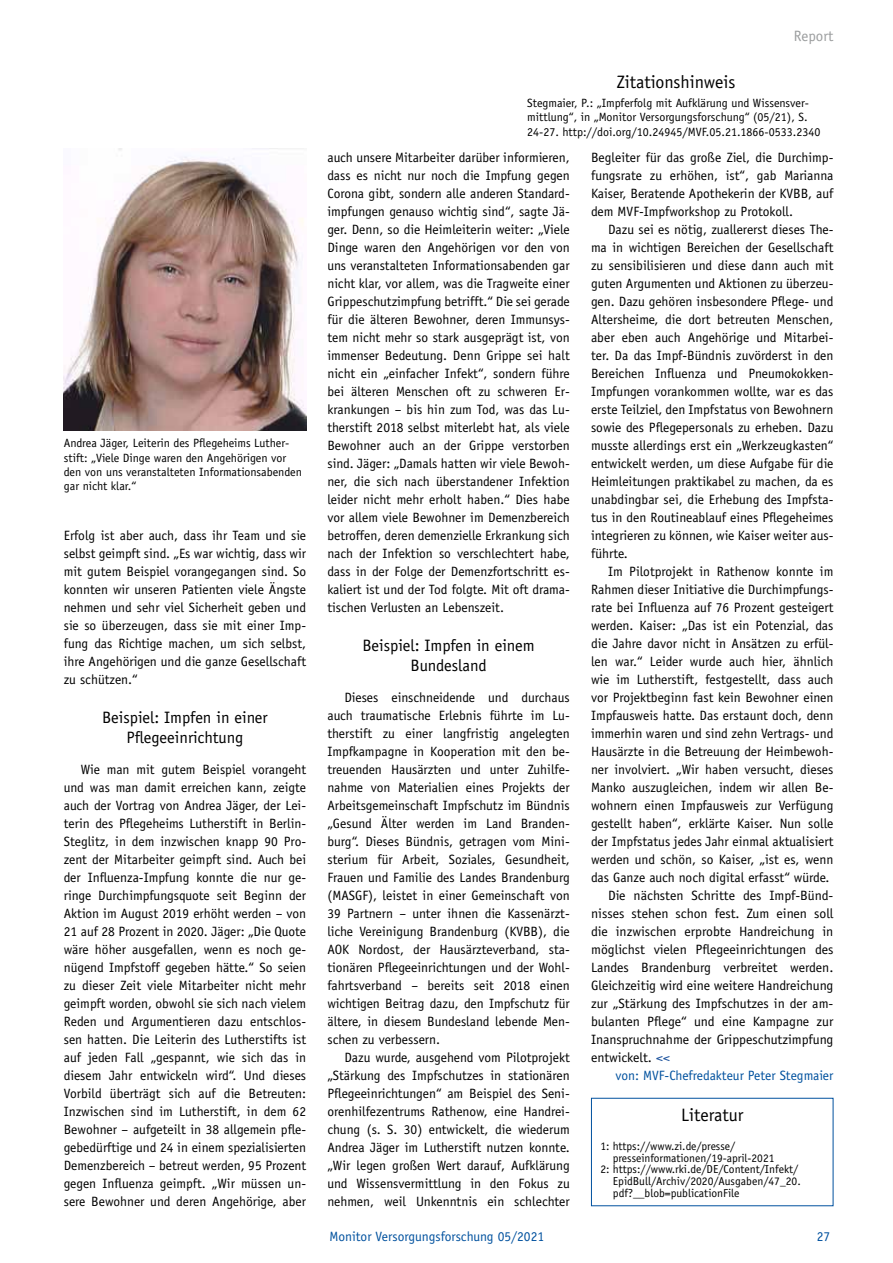
<style>
.page{position:relative;width:893px;height:1263px;background:#fff}
.page>*{position:absolute;margin:0;border:0;box-sizing:border-box;transform-origin:0 0}
.t1{font:18px "Officina Sans";color:#000}
.t2{font:16.5px/19.8px "Officina Sans";color:#000;text-align:center}
.t3{font:15px "Officina Sans";color:#9c9e9f}
.t4{font:13.5px/18px "Officina Sans";color:#000;text-align:justify}
.t5{font:13.5px "Officina Sans";color:#00519e}
.t6{font:12px/14.4px "Officina Sans";color:#000}
.t7{font:11.55px "Officina Sans";color:#000}
.s1{color:#1e549e}
</style>
<div class="page">
<img style="left:64px;top:149px;width:242px;height:281px">
<p class="t6" style="left:64px;top:436px;width:240px">Andrea Jäger, Leiterin des Pflegeheims Luther&shy;stift: „Viele Dinge waren den Angehörigen vor den von uns veranstalteten Informationsabenden gar nicht klar.“</p>
<p class="t4" style="left:64px;top:526px;width:244px">Erfolg ist aber auch, dass ihr Team und sie selbst geimpft sind. „Es war wichtig, dass wir mit gutem Beispiel vorangegangen sind. So konnten wir unseren Patienten viele Ängste nehmen und sehr viel Sicherheit geben und sie so überzeugen, dass sie mit einer Imp&shy;fung das Richtige machen, um sich selbst, ihre Angehörigen und die ganze Gesellschaft zu schützen.“</p>
<p class="t2" style="left:102px;top:708px;width:167px">Beispiel: Impfen in einer<br>Pflegeeinrichtung</p>
<p class="t4" style="left:64px;top:760px;width:244px;text-indent:17px">Wie man mit gutem Beispiel vorangeht und was man damit erreichen kann, zeigte auch der Vortrag von Andrea Jäger, der Lei&shy;terin des Pflegeheims Lutherstift in Berlin-Steglitz, in dem inzwischen knapp 90 Pro&shy;zent der Mitarbeiter geimpft sind. Auch bei der Influenza-Impfung konnte die nur ge&shy;ringe Durchimpfungsquote seit Beginn der Aktion im August 2019 erhöht werden – von 21 auf 28 Prozent in 2020. Jäger: „Die Quote wäre höher ausgefallen, wenn es noch ge&shy;nügend Impfstoff gegeben hätte.“ So seien zu dieser Zeit viele Mitarbeiter nicht mehr geimpft worden, obwohl sie sich nach vielem Reden und Argumentieren dazu entschlos&shy;sen hatten. Die Leiterin des Lutherstifts ist auf jeden Fall „gespannt, wie sich das in diesem Jahr entwickeln wird“. Und dieses Vorbild überträgt sich auf die Betreuten:<br>Inzwischen sind im Lutherstift, in dem 62<br>Bewohner – aufgeteilt in 38 allgemein pfle&shy;gebedürftige und 24 in einem spezialisierten Demenzbereich – betreut werden, 95 Prozent gegen Influenza geimpft. „Wir müssen un&shy;sere Bewohner und deren Angehörige, aber</p>
<p class="t3" style="left:794px;top:27px;width:41px">Report</p>
<h1 class="t1" style="left:617px;top:71px;width:120px">Zitationshinweis</h1>
<p class="t6" style="left:527px;top:95px;width:295px">Stegmaier, P.: „Impferfolg mit Aufklärung und Wissensver&shy;mittlung“, in „Monitor Versorgungsforschung“ (05/21), S.<br>24-27. http://doi.org/10.24945/MVF.05.21.1866-0533.2340</p>
<p class="t4" style="left:327px;top:148px;width:244px">auch unsere Mitarbeiter darüber informieren, dass es nicht nur noch die Impfung gegen Corona gibt, sondern alle anderen Standard&shy;impfungen genauso wichtig sind“, sagte Jä&shy;ger. Denn, so die Heimleiterin weiter: „Viele Dinge waren den Angehörigen vor den von uns veranstalteten Informationsabenden gar nicht klar, vor allem, was die Tragweite einer Grippeschutzimpfung betrifft.“ Die sei gerade für die älteren Bewohner, deren Immunsys&shy;tem nicht mehr so stark ausgeprägt ist, von immenser Bedeutung. Denn Grippe sei halt nicht ein „einfacher Infekt“, sondern führe bei älteren Menschen oft zu schweren Er&shy;krankungen – bis hin zum Tod, was das Lu&shy;therstift 2018 selbst miterlebt hat, als viele Bewohner auch an der Grippe verstorben sind. Jäger: „Damals hatten wir viele Bewoh&shy;ner, die sich nach überstandener Infektion leider nicht mehr erholt haben.“ Dies habe vor allem viele Bewohner im Demenzbereich betroffen, deren demenzielle Erkrankung sich nach der Infektion so verschlechtert habe, dass in der Folge der Demenzfortschritt es&shy;kaliert ist und der Tod folgte. Mit oft drama&shy;tischen Verlusten an Lebenszeit.</p>
<p class="t2" style="left:362px;top:636px;width:174px">Beispiel: Impfen in einem<br>Bundesland</p>
<p class="t4" style="left:327px;top:688px;width:244px;text-indent:17px">Dieses einschneidende und durchaus auch traumatische Erlebnis führte im Lu&shy;therstift zu einer langfristig angelegten Impfkampagne in Kooperation mit den be&shy;treuenden Hausärzten und unter Zuhilfe&shy;nahme von Materialien eines Projekts der Arbeitsgemeinschaft Impfschutz im Bündnis „Gesund Älter werden im Land Branden&shy;burg“. Dieses Bündnis, getragen vom Mini&shy;sterium für Arbeit, Soziales, Gesundheit, Frauen und Familie des Landes Brandenburg (MASGF), leistet in einer Gemeinschaft von 39 Partnern – unter ihnen die Kassenärzt&shy;liche Vereinigung Brandenburg (KVBB), die AOK Nordost, der Hausärzteverband, sta&shy;tionären Pflegeeinrichtungen und der Wohl&shy;fahrtsverband – bereits seit 2018 einen wichtigen Beitrag dazu, den Impfschutz für ältere, in diesem Bundesland lebende Men&shy;schen zu verbessern.</p>
<p class="t4" style="left:327px;top:1048px;width:244px;text-indent:17px">Dazu wurde, ausgehend vom Pilotprojekt „Stärkung des Impfschutzes in stationären Pflegeeinrichtungen“ am Beispiel des Seni&shy;orenhilfezentrums Rathenow, eine Handrei&shy;chung (s. S. 30) entwickelt, die wiederum Andrea Jäger im Lutherstift nutzen konnte. „Wir legen großen Wert darauf, Aufklärung und Wissensvermittlung in den Fokus zu nehmen, weil Unkenntnis ein schlechter</p>
<p class="t4" style="left:591px;top:148px;width:244px">Begleiter für das große Ziel, die Durchimp&shy;fungsrate zu erhöhen, ist“, gab Marianna Kaiser, Beratende Apothekerin der KVBB, auf dem MVF-Impfworkshop zu Protokoll.</p>
<p class="t4" style="left:591px;top:220px;width:244px;text-indent:17px">Dazu sei es nötig, zuallererst dieses The&shy;ma in wichtigen Bereichen der Gesellschaft zu sensibilisieren und diese dann auch mit guten Argumenten und Aktionen zu überzeu&shy;gen. Dazu gehören insbesondere Pflege- und Altersheime, die dort betreuten Menschen, aber eben auch Angehörige und Mitarbei&shy;ter. Da das Impf-Bündnis zuvörderst in den Bereichen Influenza und Pneumokokken-Impfungen vorankommen wollte, war es das erste Teilziel, den Impfstatus von Bewohnern sowie des Pflegepersonals zu erheben. Dazu musste allerdings erst ein „Werkzeugkasten“ entwickelt werden, um diese Aufgabe für die Heimleitungen praktikabel zu machen, da es unabdingbar sei, die Erhebung des Impfsta&shy;tus in den Routineablauf eines Pflegeheimes integrieren zu können, wie Kaiser weiter aus&shy;führte.</p>
<p class="t4" style="left:608px;top:562px;width:227px">Im Pilotprojekt in Rathenow konnte im</p>
<p class="t4" style="left:591px;top:580px;width:244px">Rahmen dieser Initiative die Durchimpfungs-</p>
<p class="t4" style="left:591px;top:598px;width:244px">rate bei Influenza auf 76 Prozent gesteigert</p>
<p class="t4" style="left:591px;top:616px;width:244px">werden. Kaiser: „Das ist ein Potenzial, das</p>
<p class="t4" style="left:591px;top:634px;width:244px">die Jahre davor nicht in Ansätzen zu erfül-</p>
<p class="t4" style="left:591px;top:652px;width:244px">len war.“ Leider wurde auch hier, ähnlich</p>
<p class="t4" style="left:591px;top:670px;width:244px">wie im Lutherstift, festgestellt, dass auch</p>
<p class="t4" style="left:591px;top:688px;width:244px">vor Projektbeginn fast kein Bewohner einen</p>
<p class="t4" style="left:591px;top:706px;width:244px">Impfausweis hatte. Das erstaunt doch, denn</p>
<p class="t4" style="left:591px;top:724px;width:244px">immerhin waren und sind zehn Vertrags- und</p>
<p class="t4" style="left:591px;top:742px;width:244px">Hausärzte in die Betreuung der Heimbewoh-</p>
<p class="t4" style="left:591px;top:760px;width:244px">ner involviert. „Wir haben versucht, dieses</p>
<p class="t4" style="left:591px;top:778px;width:244px">Manko auszugleichen, indem wir allen Be-</p>
<p class="t4" style="left:591px;top:796px;width:244px">wohnern einen Impfausweis zur Verfügung</p>
<p class="t4" style="left:591px;top:814px;width:244px">gestellt haben“, erklärte Kaiser. Nun solle</p>
<p class="t4" style="left:591px;top:832px;width:244px">der Impfstatus jedes Jahr einmal aktualisiert</p>
<p class="t4" style="left:591px;top:850px;width:244px">werden und schön, so Kaiser, „ist es, wenn</p>
<p class="t4" style="left:591px;top:868px;width:240px">das Ganze auch noch digital erfasst“ würde.</p>
<p class="t4" style="left:608px;top:886px;width:227px">Die nächsten Schritte des Impf-Bünd-</p>
<p class="t4" style="left:591px;top:904px;width:244px">nisses stehen schon fest. Zum einen soll</p>
<p class="t4" style="left:591px;top:922px;width:244px">die inzwischen erprobte Handreichung in</p>
<p class="t4" style="left:591px;top:940px;width:244px">möglichst vielen Pflegeeinrichtungen des</p>
<p class="t4" style="left:591px;top:958px;width:244px">Landes Brandenburg verbreitet werden.</p>
<p class="t4" style="left:591px;top:976px;width:244px">Gleichzeitig wird eine weitere Handreichung</p>
<p class="t4" style="left:591px;top:994px;width:244px">zur „Stärkung des Impfschutzes in der am-</p>
<p class="t4" style="left:591px;top:1012px;width:244px">bulanten Pflege“ und eine Kampagne zur</p>
<p class="t4" style="left:591px;top:1030px;width:244px">Inanspruchnahme der Grippeschutzimpfung</p>
<p class="t4" style="left:591px;top:1048px;width:80px">entwickelt. <span class="s1">&lt;&lt;</span></p>
<p class="t5" style="left:615px;top:1068px;width:220px">von: MVF-Chefredakteur Peter Stegmaier</p>
<h1 class="t1" style="left:681px;top:1104px;width:64px">Literatur</h1>
<p class="t7" style="left:600px;top:1139px;width:136px">1: https://www.zi.de/presse/</p>
<p class="t7" style="left:613px;top:1151px;width:163px">presseinformationen/19-april-2021</p>
<p class="t7" style="left:600px;top:1163px;width:200px">2: https://www.rki.de/DE/Content/Infekt/</p>
<p class="t7" style="left:613px;top:1174px;width:189px">EpidBull/Archiv/2020/Ausgaben/47_20.</p>
<p class="t7" style="left:613px;top:1186px;width:128px">pdf?__blob=publicationFile</p>
<p class="t5" style="left:330px;top:1228px;width:216px">Monitor Versorgungsforschung 05/2021</p>
<p class="t5" style="left:817px;top:1228px;width:15px">27</p>
</div>
